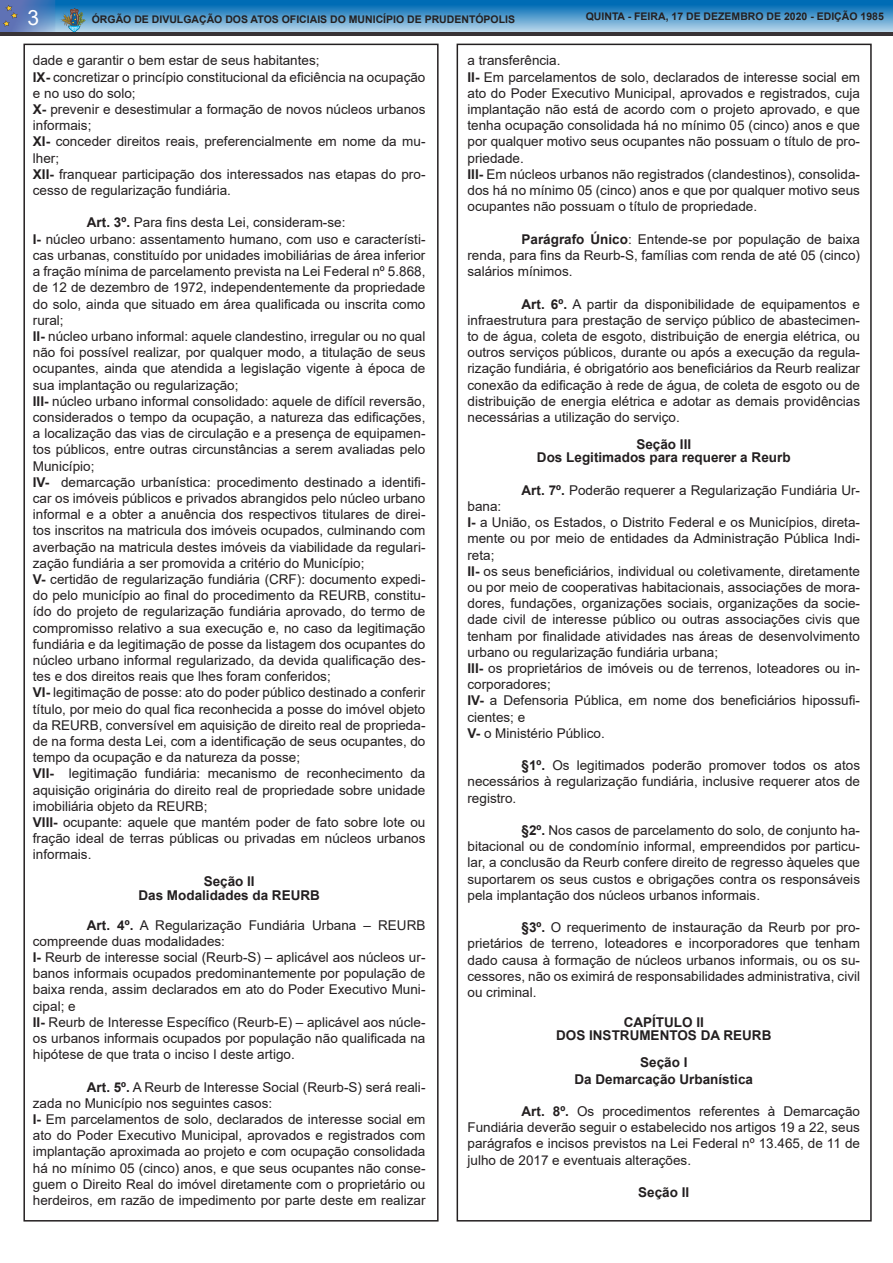
<style>
.page{position:relative;width:893px;height:1263px;background:#fff}
.page>*{position:absolute;margin:0;border:0;box-sizing:border-box;transform-origin:0 0}
.t1{font:21px "Arial";color:#fff}
.t2{font:13.5px/16.2px "Arial";color:#231f20;text-align:justify}
.t3{font:700 13.5px "Arial";color:#231f20}
.t4{font:700 10.5px "Arial";color:#231f20}
.s1{font-weight:700}
</style>
<div class="page">
<img style="left:56px;top:0;width:837px;height:32px">
<img style="left:0;top:0;width:56px;height:32px">
<svg style="left:3px;top:5px;width:15px;height:22px"></svg>
<svg style="left:59px;top:8px;width:27px;height:24px"></svg>
<hr style="left:0;top:32px;width:893px;height:4px;background:#383336">
<h1 class="t1" style="left:28px;top:3px;width:13px">3</h1>
<p class="t4" style="left:92px;top:12px;width:425px">ÓRGÃO DE DIVULGAÇÃO DOS ATOS OFICIAIS DO MUNICÍPIO DE PRUDENTÓPOLIS</p>
<p class="t4" style="left:586px;top:9px;width:300px">QUINTA - FEIRA, 17 DE DEZEMBRO DE 2020 - EDIÇÃO 1985</p>
<p class="t2" style="left:33px;top:53px;width:288px">dade e garantir o bem estar de seus habitantes;</p>
<p class="t2" style="left:33px;top:69px;width:394px"><span class="s1">IX-</span> concretizar o princípio constitucional da eficiência na ocupação e no uso do solo;</p>
<p class="t2" style="left:33px;top:101px;width:394px"><span class="s1">X-</span> prevenir e desestimular a formação de novos núcleos urbanos informais;</p>
<p class="t2" style="left:33px;top:134px;width:394px"><span class="s1">XI-</span> conceder direitos reais, preferencialmente em nome da mu&shy;lher;</p>
<p class="t2" style="left:33px;top:166px;width:394px"><span class="s1">XII-</span> franquear participação dos interessados nas etapas do pro&shy;cesso de regularização fundiária.</p>
<p class="t2" style="left:87px;top:215px;width:260px"><span class="s1">Art. 3º.</span> Para fins desta Lei, consideram-se:</p>
<p class="t2" style="left:33px;top:231px;width:394px"><span class="s1">I-</span> núcleo urbano: assentamento humano, com uso e característi&shy;cas urbanas, constituído por unidades imobiliárias de área inferior a fração mínima de parcelamento prevista na Lei Federal nº 5.868, de 12 de dezembro de 1972, independentemente da propriedade do solo, ainda que situado em área qualificada ou inscrita como rural;</p>
<p class="t2" style="left:33px;top:328px;width:394px"><span class="s1">II-</span> núcleo urbano informal: aquele clandestino, irregular ou no qual não foi possível realizar, por qualquer modo, a titulação de seus ocupantes, ainda que atendida a legislação vigente à época de sua implantação ou regularização;</p>
<p class="t2" style="left:33px;top:393px;width:394px"><span class="s1">III-</span> núcleo urbano informal consolidado: aquele de difícil reversão, considerados o tempo da ocupação, a natureza das edificações, a localização das vias de circulação e a presença de equipamen&shy;tos públicos, entre outras circunstâncias a serem avaliadas pelo Município;</p>
<p class="t2" style="left:33px;top:474px;width:394px"><span class="s1">IV-</span> demarcação urbanística: procedimento destinado a identifi&shy;car os imóveis públicos e privados abrangidos pelo núcleo urbano informal e a obter a anuência dos respectivos titulares de direi&shy;tos inscritos na matricula dos imóveis ocupados, culminando com averbação na matricula destes imóveis da viabilidade da regulari&shy;zação fundiária a ser promovida a critério do Município;</p>
<p class="t2" style="left:33px;top:571px;width:394px"><span class="s1">V-</span> certidão de regularização fundiária (CRF): documento expedi&shy;do pelo município ao final do procedimento da REURB, constitu&shy;ído do projeto de regularização fundiária aprovado, do termo de compromisso relativo a sua execução e, no caso da legitimação fundiária e da legitimação de posse da listagem dos ocupantes do núcleo urbano informal regularizado, da devida qualificação des&shy;tes e dos direitos reais que lhes foram conferidos;</p>
<p class="t2" style="left:33px;top:684px;width:394px"><span class="s1">VI-</span> legitimação de posse: ato do poder público destinado a conferir título, por meio do qual fica reconhecida a posse do imóvel objeto da REURB, conversível em aquisição de direito real de proprieda&shy;de na forma desta Lei, com a identificação de seus ocupantes, do tempo da ocupação e da natureza da posse;</p>
<p class="t2" style="left:33px;top:765px;width:394px"><span class="s1">VII-</span> legitimação fundiária: mecanismo de reconhecimento da aquisição originária do direito real de propriedade sobre unidade imobiliária objeto da REURB;</p>
<p class="t2" style="left:33px;top:814px;width:394px"><span class="s1">VIII-</span> ocupante: aquele que mantém poder de fato sobre lote ou fração ideal de terras públicas ou privadas em núcleos urbanos informais.</p>
<p class="t3" style="left:204px;top:872px;width:53px">Seção II</p>
<p class="t3" style="left:138px;top:886px;width:183px">Das Modalidades da REURB</p>
<p class="t2" style="left:33px;top:917px;width:394px;text-indent:54px"><span class="s1">Art. 4º.</span> A Regularização Fundiária Urbana – REURB compreende duas modalidades:</p>
<p class="t2" style="left:33px;top:949px;width:394px"><span class="s1">I-</span> Reurb de interesse social (Reurb-S) – aplicável aos núcleos ur&shy;banos informais ocupados predominantemente por população de baixa renda, assim declarados em ato do Poder Executivo Muni&shy;cipal; e</p>
<p class="t2" style="left:33px;top:1014px;width:394px"><span class="s1">II-</span> Reurb de Interesse Específico (Reurb-E) – aplicável aos núcle&shy;os urbanos informais ocupados por população não qualificada na hipótese de que trata o inciso I deste artigo.</p>
<p class="t2" style="left:33px;top:1079px;width:394px;text-indent:54px"><span class="s1">Art. 5º.</span> A Reurb de Interesse Social (Reurb-S) será reali&shy;zada no Município nos seguintes casos:</p>
<p class="t2" style="left:33px;top:1111px;width:394px"><span class="s1">I-</span> Em parcelamentos de solo, declarados de interesse social em ato do Poder Executivo Municipal, aprovados e registrados com implantação aproximada ao projeto e com ocupação consolidada há no mínimo 05 (cinco) anos, e que seus ocupantes não conse&shy;guem o Direito Real do imóvel diretamente com o proprietário ou herdeiros, em razão de impedimento por parte deste em realizar</p>
<p class="t2" style="left:467px;top:53px;width:95px">a transferência.</p>
<p class="t2" style="left:467px;top:69px;width:394px"><span class="s1">II-</span> Em parcelamentos de solo, declarados de interesse social em ato do Poder Executivo Municipal, aprovados e registrados, cuja implantação não está de acordo com o projeto aprovado, e que tenha ocupação consolidada há no mínimo 05 (cinco) anos e que por qualquer motivo seus ocupantes não possuam o título de pro&shy;priedade.</p>
<p class="t2" style="left:467px;top:166px;width:394px"><span class="s1">III-</span> Em núcleos urbanos não registrados (clandestinos), consolida&shy;dos há no mínimo 05 (cinco) anos e que por qualquer motivo seus ocupantes não possuam o título de propriedade.</p>
<p class="t2" style="left:467px;top:231px;width:394px;text-indent:54px"><span class="s1">Parágrafo Único</span>: Entende-se por população de baixa renda, para fins da Reurb-S, famílias com renda de até 05 (cinco) salários mínimos.</p>
<p class="t2" style="left:467px;top:296px;width:394px;text-indent:54px"><span class="s1">Art. 6º.</span> A partir da disponibilidade de equipamentos e infraestrutura para prestação de serviço público de abastecimen&shy;to de água, coleta de esgoto, distribuição de energia elétrica, ou outros serviços públicos, durante ou após a execução da regula&shy;rização fundiária, é obrigatório aos beneficiários da Reurb realizar conexão da edificação à rede de água, de coleta de esgoto ou de distribuição de energia elétrica e adotar as demais providências necessárias a utilização do serviço.</p>
<p class="t3" style="left:636px;top:435px;width:56px">Seção III</p>
<p class="t3" style="left:537px;top:448px;width:255px">Dos Legitimados para requerer a Reurb</p>
<p class="t2" style="left:521px;top:482px;width:340px"><span class="s1">Art. 7º.</span> Poderão requerer a Regularização Fundiária Ur-</p>
<p class="t2" style="left:467px;top:498px;width:35px">bana:</p>
<p class="t2" style="left:467px;top:514px;width:394px"><span class="s1">I-</span> a União, os Estados, o Distrito Federal e os Municípios, direta&shy;mente ou por meio de entidades da Administração Pública Indi&shy;reta;</p>
<p class="t2" style="left:467px;top:563px;width:394px"><span class="s1">II-</span> os seus beneficiários, individual ou coletivamente, diretamente ou por meio de cooperativas habitacionais, associações de mora&shy;dores, fundações, organizações sociais, organizações da socie&shy;dade civil de interesse público ou outras associações civis que tenham por finalidade atividades nas áreas de desenvolvimento urbano ou regularização fundiária urbana;</p>
<p class="t2" style="left:467px;top:660px;width:394px"><span class="s1">III-</span> os proprietários de imóveis ou de terrenos, loteadores ou in&shy;corporadores;</p>
<p class="t2" style="left:467px;top:692px;width:394px"><span class="s1">IV-</span> a Defensoria Pública, em nome dos beneficiários hipossufi&shy;cientes; e</p>
<p class="t2" style="left:467px;top:725px;width:139px"><span class="s1">V-</span> o Ministério Público.</p>
<p class="t2" style="left:467px;top:757px;width:394px;text-indent:54px"><span class="s1">§1º.</span> Os legitimados poderão promover todos os atos necessários à regularização fundiária, inclusive requerer atos de registro.</p>
<p class="t2" style="left:467px;top:822px;width:394px;text-indent:54px"><span class="s1">§2º.</span> Nos casos de parcelamento do solo, de conjunto ha&shy;bitacional ou de condomínio informal, empreendidos por particu&shy;lar, a conclusão da Reurb confere direito de regresso àqueles que suportarem os seus custos e obrigações contra os responsáveis pela implantação dos núcleos urbanos informais.</p>
<p class="t2" style="left:467px;top:919px;width:394px;text-indent:54px"><span class="s1">§3º.</span> O requerimento de instauração da Reurb por pro&shy;prietários de terreno, loteadores e incorporadores que tenham dado causa à formação de núcleos urbanos informais, ou os su&shy;cessores, não os eximirá de responsabilidades administrativa, civil ou criminal.</p>
<p class="t3" style="left:624px;top:1012px;width:82px">CAPÍTULO II</p>
<p class="t3" style="left:556px;top:1026px;width:217px">DOS INSTRUMENTOS DA REURB</p>
<p class="t3" style="left:640px;top:1053px;width:49px">Seção I</p>
<p class="t3" style="left:574px;top:1069px;width:180px">Da Demarcação Urbanística</p>
<p class="t2" style="left:467px;top:1103px;width:394px;text-indent:54px"><span class="s1">Art. 8º.</span> Os procedimentos referentes à Demarcação Fundiária deverão seguir o estabelecido nos artigos 19 a 22, seus parágrafos e incisos previstos na Lei Federal nº 13.465, de 11 de julho de 2017 e eventuais alterações.</p>
<p class="t3" style="left:638px;top:1183px;width:53px">Seção II</p>
</div>
